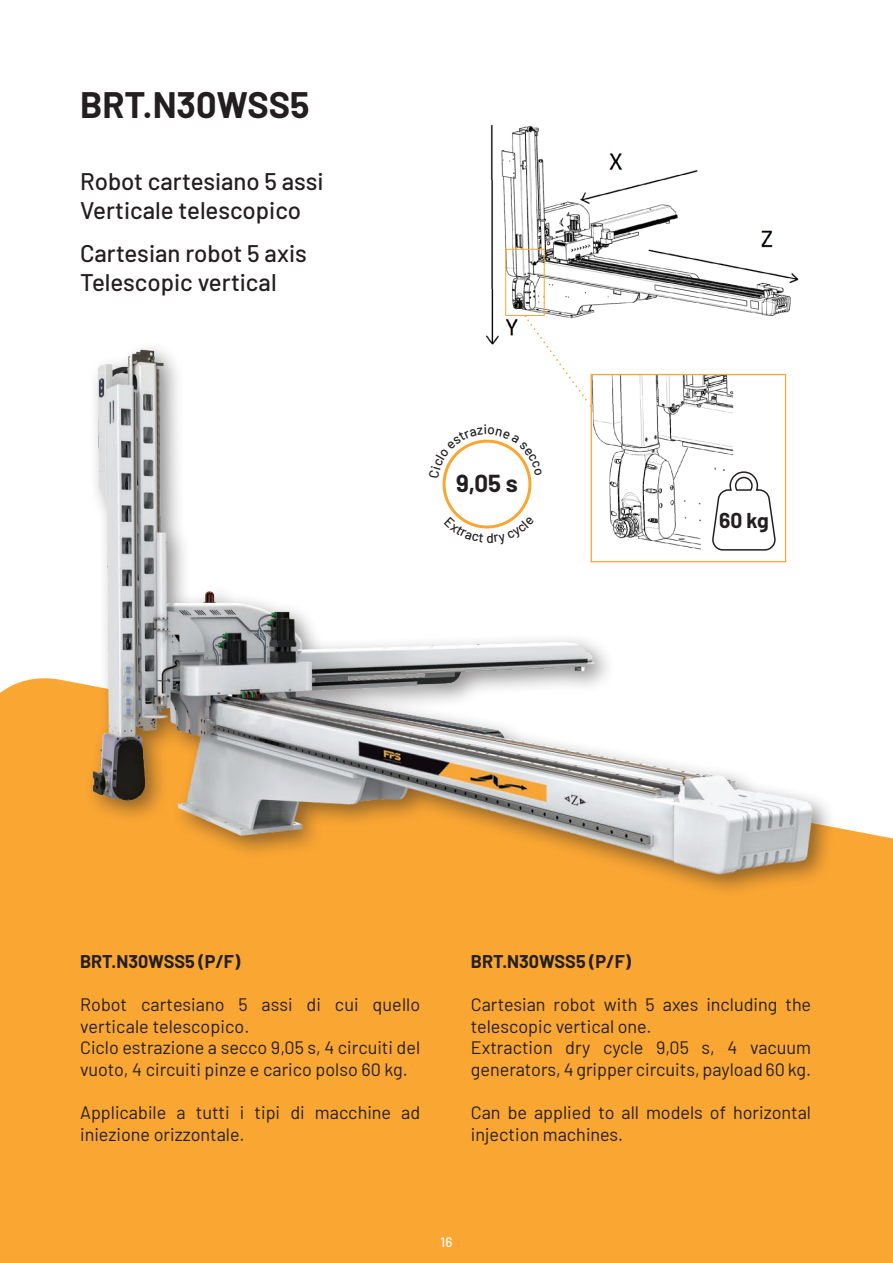
<style>
.page{position:relative;width:893px;height:1263px;background:#fff}
.page>*{position:absolute;margin:0;border:0;box-sizing:border-box;transform-origin:0 0}
.t1{font:700 36px "Barlow";color:#231f20}
.t2{font:500 24px "Barlow";color:#231f20}
.t3{font:700 24px "Barlow";color:#231f20}
.t4{font:700 21px "Barlow";color:#231f20}
.t5{font:18px/21.6px "Barlow";color:#231f20}
.t6{font:700 18px "Barlow";color:#231f20}
.t7{font:500 13.5px "Barlow";color:#fff}
</style>
<div class="page">
<div style="left:0;top:678px;width:893px;height:585px;background:#faa633"></div>
<img style="left:490px;top:124px;width:309px;height:201px">
<div style="left:505px;top:249px;width:40px;height:67px;border:1px solid #faa633"></div>
<svg style="left:525px;top:315px;width:67px;height:10px"></svg>
<img style="left:43px;top:325px;width:809px;height:577px">
<svg style="left:429px;top:425px;width:113px;height:53px"></svg>
<svg style="left:444px;top:517px;width:90px;height:27px"></svg>
<p class="t1" style="left:80px;top:78px;width:231px">BRT.N30WSS5</p>
<p class="t2" style="left:80px;top:164px;width:245px">Robot cartesiano 5 assi</p>
<p class="t2" style="left:80px;top:193px;width:223px">Verticale telescopico</p>
<p class="t2" style="left:80px;top:236px;width:228px">Cartesian robot 5 axis</p>
<p class="t2" style="left:80px;top:265px;width:198px">Telescopic vertical</p>
<p class="t3" style="left:456px;top:465px;width:63px">9,05 s</p>
<p class="t4" style="left:719px;top:505px;width:51px">60 kg</p>
<p class="t6" style="left:80px;top:948px;width:162px">BRT.N30WSS5 (P/F)</p>
<p class="t5" style="left:80px;top:992px;width:342px">Robot cartesiano 5 assi di cui quello verticale telescopico.</p>
<p class="t5" style="left:80px;top:1036px;width:342px">Ciclo estrazione a secco 9,05 s, 4 circuiti del vuoto, 4 circuiti pinze e carico polso 60 kg.</p>
<p class="t5" style="left:80px;top:1100px;width:342px">Applicabile a tutti i tipi di macchine ad iniezione orizzontale.</p>
<p class="t6" style="left:471px;top:948px;width:162px">BRT.N30WSS5 (P/F)</p>
<p class="t5" style="left:471px;top:992px;width:342px">Cartesian robot with 5 axes including the telescopic vertical one.</p>
<p class="t5" style="left:471px;top:1036px;width:342px">Extraction dry cycle 9,05 s, 4 vacuum generators, 4 gripper circuits, payload 60 kg.</p>
<p class="t5" style="left:471px;top:1100px;width:342px">Can be applied to all models of horizontal injection machines.</p>
<p class="t7" style="left:441px;top:1232px;width:13px">16</p>
</div>
